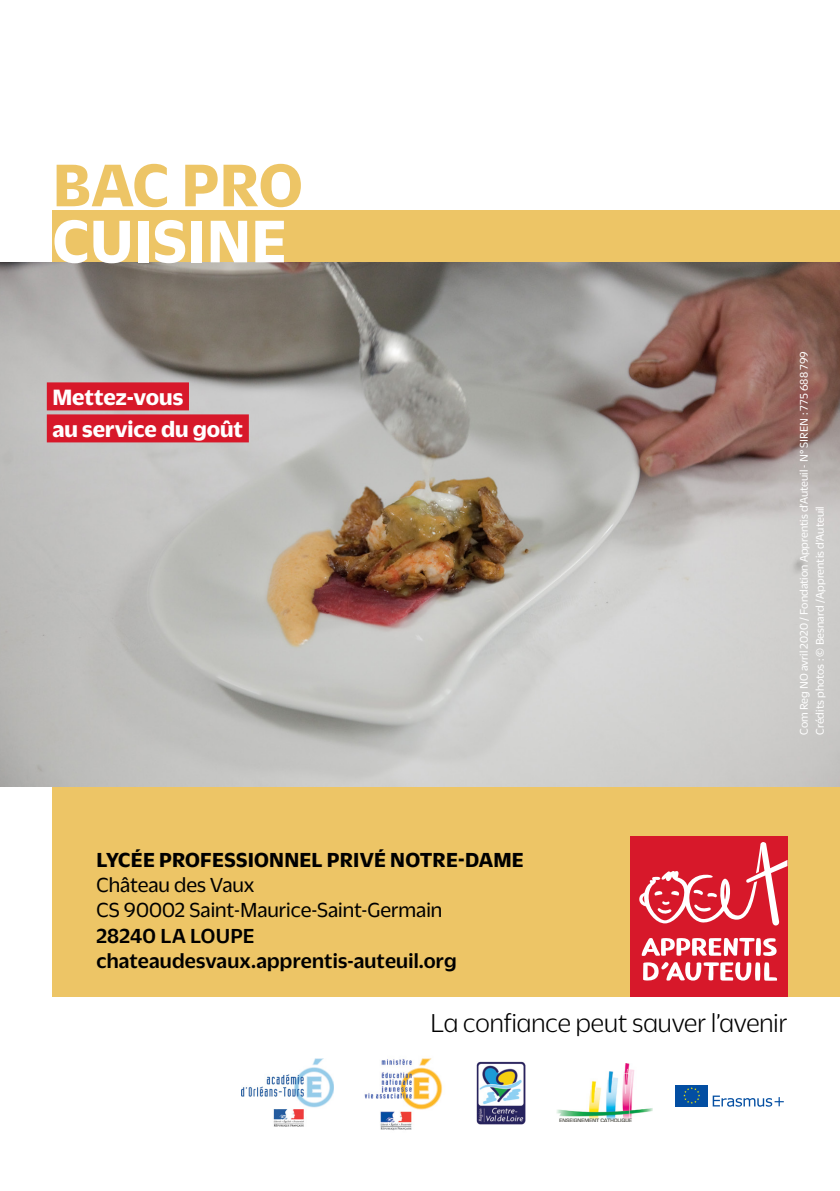
<style>
.page{position:relative;width:840px;height:1191px;background:#fff}
.page>*{position:absolute;margin:0;border:0;box-sizing:border-box;transform-origin:0 0}
.t1{font:700 65px "Duplicate Sans";letter-spacing:.01em;color:#fff}
.t2{font:700 65px "Duplicate Sans";letter-spacing:.005em;color:#edc566}
.t3{font:300 28px "Duplicate Sans";color:#000}
.t4{font:700 24px/32px "Duplicate Sans";color:#fff}
.t5{font:22px/25.4px "Duplicate Sans";color:#000}
.t6{font:500 22px/25.4px "Duplicate Sans";letter-spacing:.01em;color:#000}
.t7{font:700 22px "Duplicate Sans";letter-spacing:.01em;color:#000}
.t8{font:12px/16px "Duplicate Sans";color:#fff}
</style>
<div class="page">
<div style="left:52px;top:210px;width:787px;height:786px;background:#edc566"></div>
<div style="left:629px;top:836px;width:158px;height:160px;background:#d7182a"></div>
<svg style="left:639px;top:842px;width:148px;height:84px"></svg>
<svg style="left:641px;top:937px;width:135px;height:44px"></svg>
<img style="left:0;top:262px;width:839px;height:525px">
<div style="left:47px;top:382px;width:142px;height:28px;background:#d7182a"></div>
<div style="left:47px;top:414px;width:202px;height:28px;background:#d7182a"></div>
<img style="left:556px;top:1063px;width:96px;height:58px">
<img style="left:476px;top:1061px;width:49px;height:63px">
<svg style="left:712px;top:1095px;width:71px;height:11px"></svg>
<div style="left:675px;top:1084px;width:32px;height:22px;background:#034ea2"></div>
<svg style="left:683px;top:1087px;width:16px;height:16px"></svg>
<img style="left:364px;top:1058px;width:79px;height:73px">
<img style="left:241px;top:1058px;width:92px;height:68px">
<h1 class="t2" style="left:53px;top:141px;width:251px">BAC PRO</h1>
<h1 class="t1" style="left:53px;top:197px;width:235px">CUISINE</h1>
<h3 class="t4" style="left:52px;top:379px;width:192px">METTEZ-VOUS<br>AU SERVICE DU GOÛT</h3>
<p class="t8" style="left:794px;top:735px;width:385px;rotate:-90deg">Com Reg NO avril 2020 / Fondation Apprentis d’Auteuil - N° SIREN : 775 688 799<br>Crédits photos : © Besnard / Apprentis d’Auteuil</p>
<h3 class="t7" style="left:96px;top:844px;width:77px">LYCÉE PRO</h3>
<h3 class="t7" style="left:200px;top:844px;width:25px">FESSIONNE</h3>
<h3 class="t7" style="left:311px;top:844px;width:211px">L PRIVÉNOTRE-DAME</h3>
<h3 class="t5" style="left:96px;top:870px;width:347px">Château des Vaux<br>CS 90002 Saint-Maurice-Saint-Germain</h3>
<h3 class="t6" style="left:96px;top:921px;width:361px">28240 LA LOUPE chateaudesvaux.apprentis-auteuil.org</h3>
<h2 class="t3" style="left:430px;top:1006px;width:358px">La confiance peut sauver l’avenir</h2>
</div>
